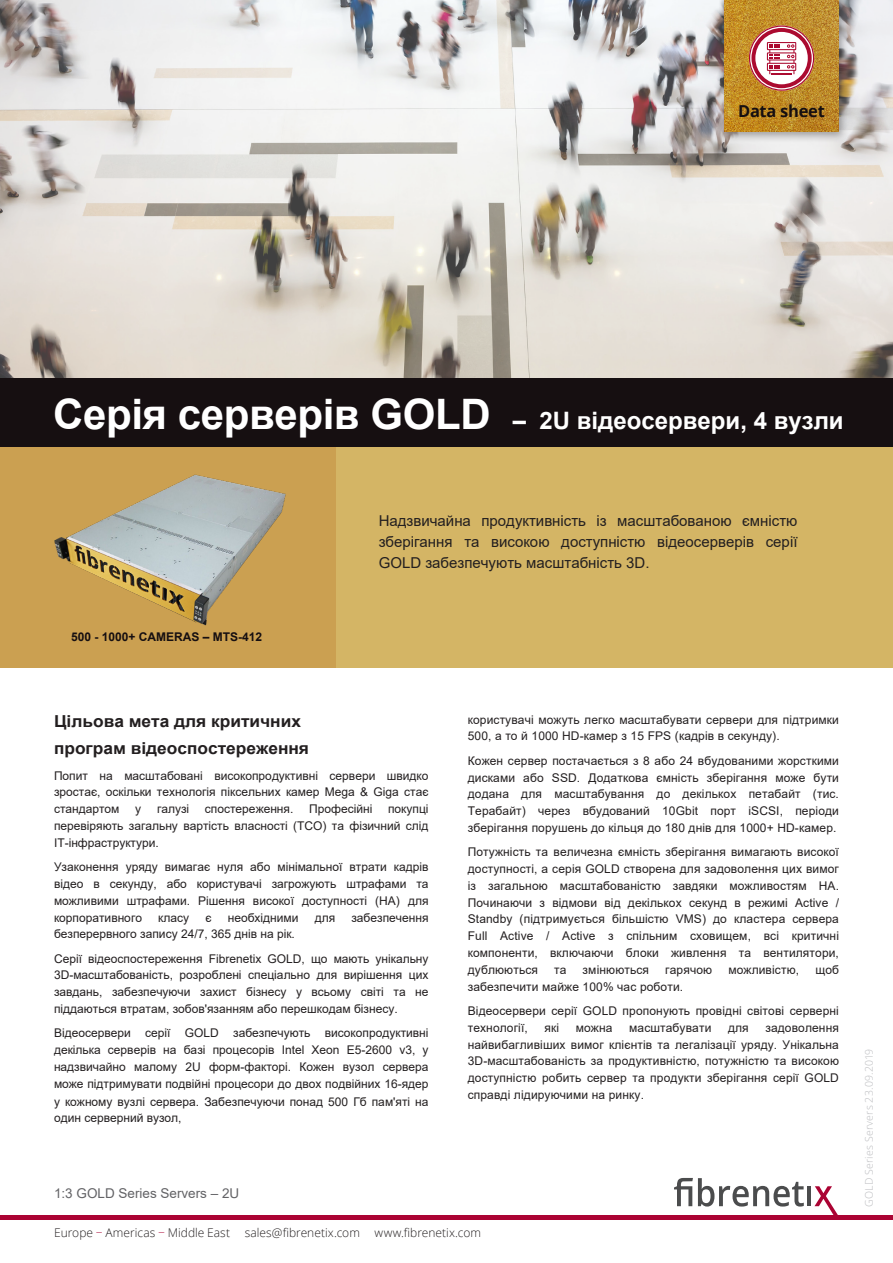
<style>
.page{position:relative;width:893px;height:1263px;background:#fff}
.page>*{position:absolute;margin:0;border:0;box-sizing:border-box;transform-origin:0 0}
.t1{font:700 24px "Arial";color:#fff}
.t2{font:700 16.5px/26.7px "Arial";color:#231f20;scale:1.05 1}
.t3{font:700 16.5px "Open Sans";letter-spacing:-.015em;color:#160f11}
.t4{font:15px/21px "Arial";color:#231f20;text-align:justify}
.t5{font:13.5px "Arial";color:#636366}
.t6{font:12px/16.8px "Arial";color:#231f20;text-align:justify}
.Contacts{font:300 12px "Open Sans";color:#231f20}
.t7{font:700 12px "Arial";color:#160f11}
.t8{font:300 10.5px "Open Sans";letter-spacing:.02em;color:#bcbdc0}
.s1{font-size:42px}
.s2{color:#ab0333}
</style>
<div class="page">
<img style="left:0;top:0;width:893px;height:378px">
<hr style="left:0;top:1215px;width:893px;height:4px;background:#ab0333">
<div style="left:330px;top:446px;width:563px;height:222px;background:#d4b565"></div>
<hr style="left:807px;top:1186px;width:4px;height:20px;background:#4b4c4d">
<svg style="left:814px;top:1186px;width:24px;height:29px"></svg>
<svg style="left:674px;top:1178px;width:130px;height:28px"></svg>
<div style="left:0;top:446px;width:336px;height:222px;background:#cba051"></div>
<div style="left:718px;top:0;width:131px;height:144px;background:#231f20;opacity:.4"></div>
<img style="left:724px;top:0;width:115px;height:131px">
<svg style="left:749px;top:26px;width:65px;height:65px"></svg>
<img style="left:52px;top:446px;width:238px;height:180px">
<div style="left:0;top:378px;width:893px;height:68px;background:#160f11"></div>
<p class="t3" style="left:738px;top:99px;width:88px">Data sheet</p>
<p class="t1" style="left:53px;top:404px;width:792px"><span class="s1">Серія серверів GOLD</span> – 2U відеосервери, 4 вузли</p>
<p class="t7" style="left:71px;top:628px;width:193px">500 - 1000+ CAMERAS – MTS-412</p>
<p class="t4" style="left:379px;top:510px;width:420px">Надзвичайна продуктивність із масштабованою ємністю зберігання та високою доступністю відеосерверів серії GOLD забезпечують масштабність 3D.</p>
<p class="t2" style="left:54px;top:708px;width:244px">Цільова мета для критичних програм відеоспостереження</p>
<p class="t6" style="left:54px;top:767px;width:376px">Попит на масштабовані високопродуктивні сервери швидко зростає, оскільки технологія піксельних камер Mega &amp; Giga стає стандартом</p>
<p class="t6" style="left:54px;top:800px;width:376px;text-indent:334px">покупці перевіряють загальну вартість власності (TCO) та фізичний слід ІТ-інфраструктури.</p>
<p class="t6" style="left:54px;top:858px;width:376px">Узаконення уряду вимагає нуля або мінімальної втрати кадрів відео в секунду, або користувачі загрожують штрафами та можливими штрафами. Рішення високої доступності (HA) для корпоративного</p>
<p class="t6" style="left:135px;top:800px;width:7px">у</p>
<p class="t6" style="left:157px;top:800px;width:34px">галузі</p>
<p class="t6" style="left:205px;top:800px;width:90px">спостереження.</p>
<p class="t6" style="left:309px;top:800px;width:65px">Професійні</p>
<p class="t6" style="left:158px;top:909px;width:32px">класу</p>
<p class="t6" style="left:205px;top:909px;width:8px">є</p>
<p class="t6" style="left:228px;top:909px;width:72px">необхідними</p>
<p class="t6" style="left:315px;top:909px;width:22px">для</p>
<p class="t6" style="left:351px;top:909px;width:79px">забезпечення</p>
<p class="t6" style="left:54px;top:922px;width:376px;line-height:24.3px">безперервного запису 24/7, 365 днів на рік.<br>Серії відеоспостереження Fibrenetix GOLD, що мають унікальну</p>
<p class="t6" style="left:54px;top:967px;width:376px">3D-масштабованість, розроблені спеціально для вирішення цих завдань, забезпечуючи захист бізнесу у всьому світі та не піддаються втратам, зобов'язанням або перешкодам бізнесу.</p>
<p class="t6" style="left:54px;top:1025px;width:376px">Відеосервери серії GOLD забезпечують високопродуктивні декілька серверів на базі процесорів Intel Xeon E5-2600 v3, у надзвичайно малому 2U форм-факторі. Кожен вузол сервера може підтримувати подвійні процесори до двох подвійних 16-ядер</p>
<p class="t6" style="left:54px;top:1093px;width:376px">у кожному вузлі сервера. Забезпечуючи понад 500 Гб пам'яті на один серверний вузол,</p>
<p class="t5" style="left:54px;top:1184px;width:187px">1:3 GOLD Series Servers – 2U</p>
<p class="t6" style="left:468px;top:711px;width:373px">користувачі можуть легко масштабувати сервери для підтримки<br>500, а то й 1000 HD-камер з 15 FPS (кадрів в секунду).</p>
<p class="t6" style="left:468px;top:752px;width:373px">Кожен сервер постачається з 8 або 24 вбудованими жорсткими дисками або SSD. Додаткова ємність зберігання може бути додана для масштабування до декількох петабайт (тис.<br>Терабайт) через вбудований 10Gbit порт iSCSI, періоди зберігання порушень до кільця до 180 днів для 1000+ HD-камер.</p>
<p class="t6" style="left:468px;top:843px;width:373px">Потужність та величезна ємність зберігання вимагають високої доступності, а серія GOLD створена для задоволення цих вимог із загальною масштабованістю завдяки можливостям HA.<br>Починаючи з відмови від декількох секунд в режимі Active / Standby (підтримується більшістю VMS) до кластера сервера Full Active / Active з спільним сховищем, всі критичні компоненти, включаючи блоки живлення та вентилятори, дублюються</p>
<p class="t6" style="left:554px;top:961px;width:14px">та</p>
<p class="t6" style="left:583px;top:961px;width:68px">змінюються</p>
<p class="t6" style="left:665px;top:961px;width:48px">гарячою</p>
<p class="t6" style="left:728px;top:961px;width:72px">можливістю,</p>
<p class="t6" style="left:815px;top:961px;width:25px">щоб</p>
<p class="t6" style="left:468px;top:974px;width:373px;line-height:24.3px">забезпечити майже 100% час роботи.<br>Відеосервери серії GOLD пропонують провідні світові серверні</p>
<p class="t6" style="left:468px;top:1019px;width:62px">технології,</p>
<p class="t6" style="left:544px;top:1019px;width:16px">які</p>
<p class="t6" style="left:576px;top:1019px;width:38px">можна</p>
<p class="t6" style="left:629px;top:1019px;width:84px">масштабувати</p>
<p class="t6" style="left:728px;top:1019px;width:22px">для</p>
<p class="t6" style="left:468px;top:1019px;width:373px;text-indent:298px">задоволення найвибагливіших вимог клієнтів та легалізації уряду. Унікальна 3D-масштабованість за продуктивністю, потужністю та високою доступністю робить сервер та продукти зберігання серії GOLD справді лідируючими на ринку.</p>
<p class="Contacts" style="left:54px;top:1224px;width:428px">Europe <span class="s2">−</span> Americas <span class="s2">−</span> Middle East sales@fibrenetix.com www.fibrenetix.com</p>
<p class="t8" style="left:862px;top:1207px;width:160px;rotate:-90deg">GOLD Series Servers 23.09.2019</p>
</div>
